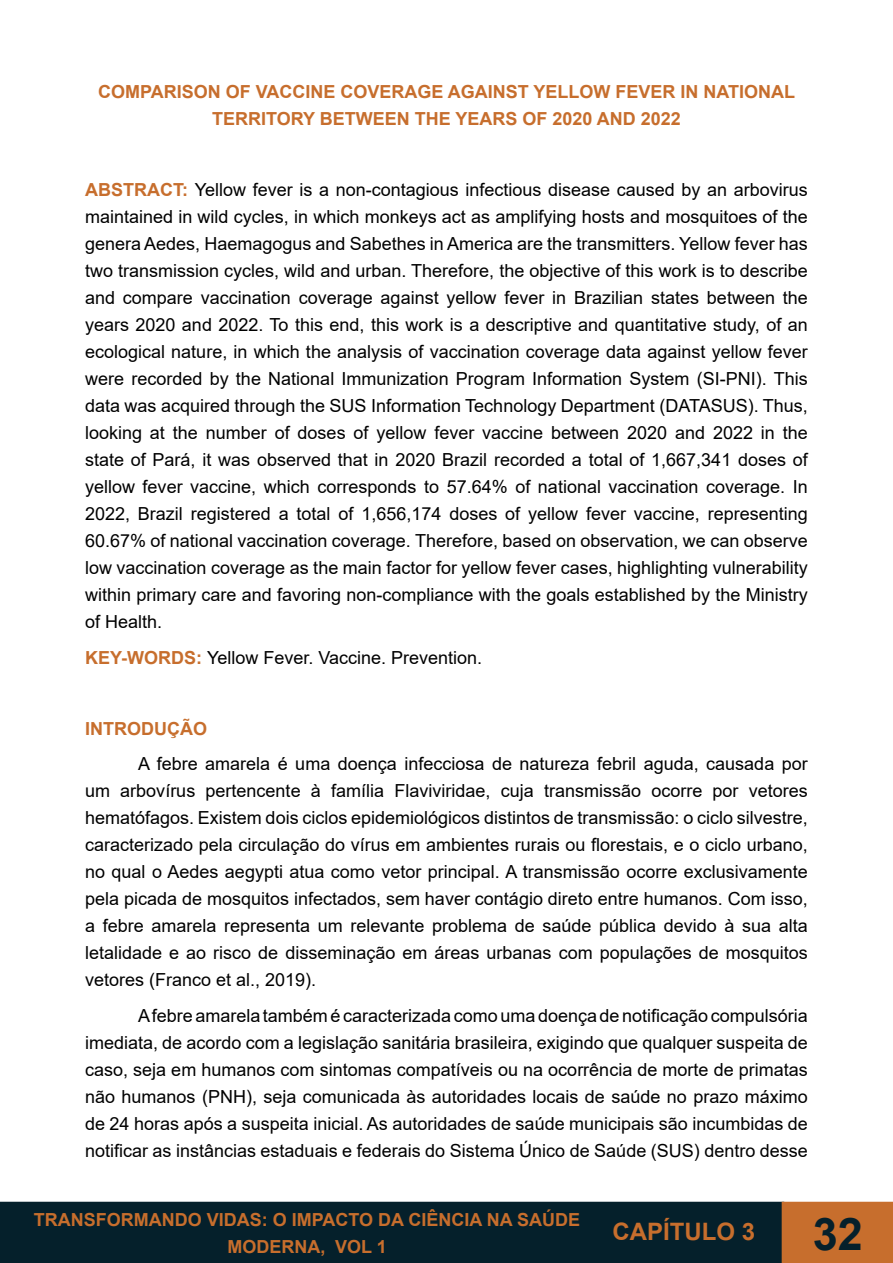
<style>
.page{position:relative;width:893px;height:1263px;background:#fff}
.page>*{position:absolute;margin:0;border:0;box-sizing:border-box;transform-origin:0 0}
.t1{font:700 45px "Arial";color:#05202b}
.t2{font:700 24px "Arial";color:#c76e2d}
.t3{font:18px/27px "Arial";color:#000;text-align:justify}
.t4{font:700 18px/27px "Arial";color:#c76e2d;text-align:center}
.s1{font-weight:700;color:#c76e2d}
</style>
<div class="page">
<div style="left:1px;top:1202px;width:782px;height:60px;background:#05202b"></div>
<div style="left:0;top:1202px;width:784px;height:61px;border:2px solid #05202b"></div>
<div style="left:782px;top:1202px;width:111px;height:61px;background:#c76e2d"></div>
<p class="t4" style="left:98px;top:79px;width:699px">COMPARISON OF VACCINE COVERAGE AGAINST YELLOW FEVER IN NATIONAL<br>TERRITORY BETWEEN THE YEARS OF 2020 AND 2022</p>
<p class="t3" style="left:85px;top:176px;width:724px"><span class="s1">ABSTRACT:</span> Yellow fever is a non-contagious infectious disease caused by an arbovirus maintained in wild cycles, in which monkeys act as amplifying hosts and mosquitoes of the genera Aedes, Haemagogus and Sabethes in America are the transmitters. Yellow fever has two transmission cycles, wild and urban. Therefore, the objective of this work is to describe and compare vaccination coverage against yellow fever in Brazilian states between the years 2020 and 2022. To this end, this work is a descriptive and quantitative study, of an ecological nature, in which the analysis of vaccination coverage data against yellow fever were recorded by the National Immunization Program Information System (SI-PNI). This data was acquired through the SUS Information Technology Department (DATASUS). Thus, looking at the number of doses of yellow fever vaccine between 2020 and 2022 in the state of Pará, it was observed that in 2020 Brazil recorded a total of 1,667,341 doses of yellow fever vaccine, which corresponds to 57.64% of national vaccination coverage. In 2022, Brazil registered a total of 1,656,174 doses of yellow fever vaccine, representing 60.67% of national vaccination coverage. Therefore, based on observation, we can observe low vaccination coverage as the main factor for yellow fever cases, highlighting vulnerability within primary care and favoring non-compliance with the goals established by the Ministry of Health.</p>
<p class="t3" style="left:85px;top:644px;width:399px"><span class="s1">KEY-WORDS:</span> Yellow Fever. Vaccine. Prevention.</p>
<p class="t4" style="left:85px;top:715px;width:123px">INTRODUÇÃO</p>
<p class="t3" style="left:85px;top:750px;width:724px;text-indent:53px">A febre amarela é uma doença infecciosa de natureza febril aguda, causada por um arbovírus pertencente à família Flaviviridae, cuja transmissão ocorre por vetores hematófagos. Existem dois ciclos epidemiológicos distintos de transmissão: o ciclo silvestre, caracterizado pela circulação do vírus em ambientes rurais ou florestais, e o ciclo urbano, no qual o Aedes aegypti atua como vetor principal. A transmissão ocorre exclusivamente pela picada de mosquitos infectados, sem haver contágio direto entre humanos. Com isso, a febre amarela representa um relevante problema de saúde pública devido à sua alta letalidade e ao risco de disseminação em áreas urbanas com populações de mosquitos vetores (Franco et al., 2019).</p>
<p class="t3" style="left:85px;top:1002px;width:724px;text-indent:53px">A febre amarela também é caracterizada como uma doença de notificação compulsória imediata, de acordo com a legislação sanitária brasileira, exigindo que qualquer suspeita de caso, seja em humanos com sintomas compatíveis ou na ocorrência de morte de primatas não humanos (PNH), seja comunicada às autoridades locais de saúde no prazo máximo de 24 horas após a suspeita inicial. As autoridades de saúde municipais são incumbidas de notificar as instâncias estaduais e federais do Sistema Único de Saúde (SUS) dentro desse</p>
<p class="t4" style="left:34px;top:1206px;width:548px">TRANSFORMANDO VIDAS: O IMPACTO DA CIÊNCIA NA SAÚDE<br>MODERNA, VOL 1</p>
<h2 class="t2" style="left:612px;top:1215px;width:144px">CAPÍTULO 3</h2>
<h1 class="t1" style="left:813px;top:1202px;width:52px">32</h1>
</div>
